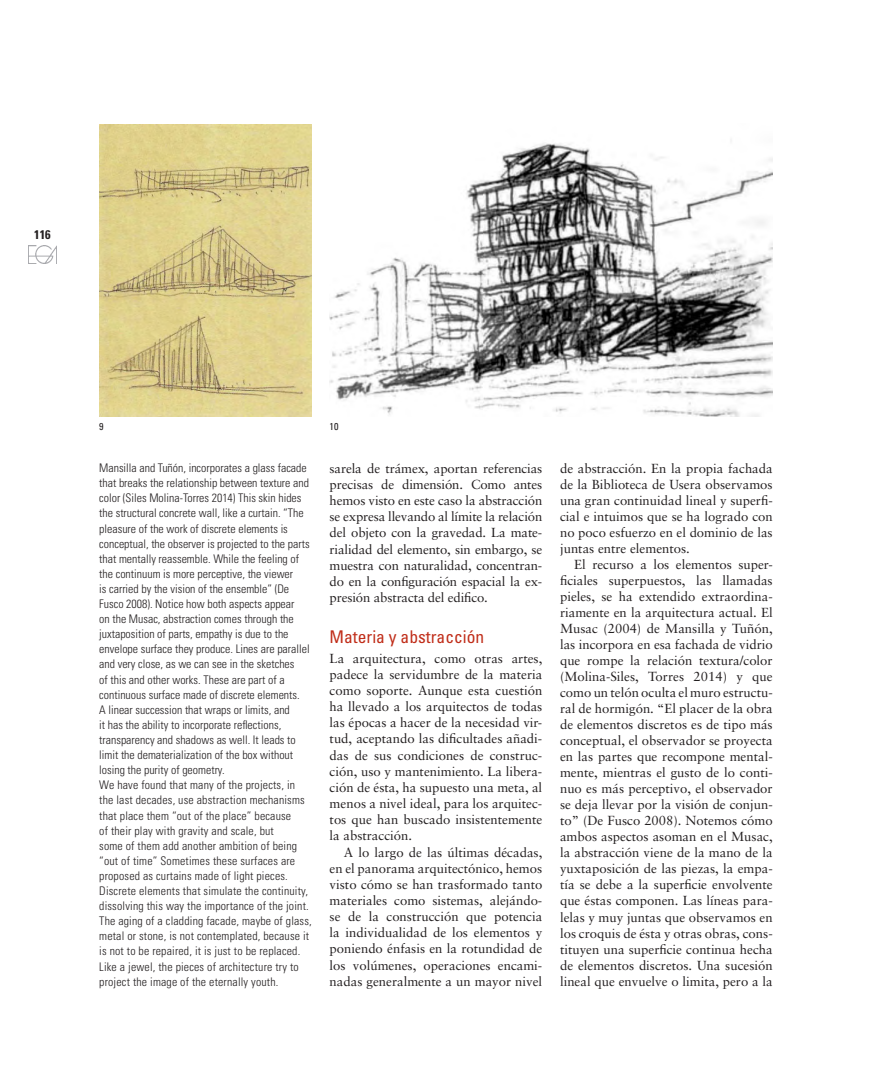
<style>
.page{position:relative;width:872px;height:1085px;background:#fff}
.page>*{position:absolute;margin:0;border:0;box-sizing:border-box;transform-origin:0 0}
.TITULAR_1_CAST{font:condensed 17.5px "Univers";color:#c02d19}
.Body_1{font:13.12px/16px "Sabon";color:#231f20;text-align:justify}
.t1{font:700 condensed 12.5px "Univers";color:#231f20}
.Body_1-2{font:300 condensed 11.88px/15.1px "Univers";color:#231f20}
.PIES_DE_FOTO_INGLES{font:condensed 10px "Univers";color:#231f20}
</style>
<div class="page">
<img style="left:29px;top:246px;width:27px;height:17px">
<img style="left:99px;top:124px;width:213px;height:292px">
<img style="left:330px;top:143px;width:442px;height:273px">
<p class="t1" style="left:34px;top:226px;width:18px">116</p>
<p class="PIES_DE_FOTO_INGLES" style="left:99px;top:420px;width:6px">9</p>
<p class="PIES_DE_FOTO_INGLES" style="left:330px;top:420px;width:10px">10</p>
<p class="Body_1-2" style="left:99px;top:460px;width:212px">Mansilla and Tuñón, incorporates a glass facade that breaks the relationship between texture and color (Siles Molina-Torres 2014) This skin hides the structural concrete wall, like a curtain. “The pleasure of the work of discrete elements is conceptual, the observer is projected to the parts that mentally reassemble. While the feeling of the continuum is more perceptive, the viewer<br>is carried by the vision of the ensemble” (De Fusco 2008). Notice how both aspects appear<br>on the Musac, abstraction comes through the juxtaposition of parts, empathy is due to the envelope surface they produce. Lines are parallel and very close, as we can see in the sketches<br>of this and other works. These are part of a continuous surface made of discrete elements.<br>A linear succession that wraps or limits, and<br>it has the ability to incorporate reflections, transparency and shadows as well. It leads to limit the dematerialization of the box without losing the purity of geometry.</p>
<p class="Body_1-2" style="left:99px;top:777px;width:214px">We have found that many of the projects, in the last decades, use abstraction mechanisms that place them “out of the place” because<br>of their play with gravity and scale, but<br>some of them add another ambition of being “out of time” Sometimes these surfaces are proposed as curtains made of light pieces.<br>Discrete elements that simulate the continuity, dissolving this way the importance of the joint.<br>The aging of a cladding facade, maybe of glass, metal or stone, is not contemplated, because it is not to be repaired, it is just to be replaced.<br>Like a jewel, the pieces of architecture try to project the image of the eternally youth.</p>
<p class="Body_1" style="left:330px;top:460px;width:214px">sarela de trámex, aportan referencias precisas de dimensión. Como antes hemos visto en este caso la abstracción se expresa llevando al límite la relación del objeto con la gravedad. La mate&shy;rialidad del elemento, sin embargo, se muestra con naturalidad, concentran&shy;do en la configuración espacial la ex&shy;presión abstracta del edifico.</p>
<p class="TITULAR_1_CAST" style="left:330px;top:625px;width:156px">Materia y abstracción</p>
<p class="Body_1" style="left:330px;top:649px;width:214px">La arquitectura, como otras artes, padece la servidumbre de la materia como soporte. Aunque esta cuestión ha llevado a los arquitectos de todas las épocas a hacer de la necesidad vir&shy;tud, aceptando las dificultades añadi&shy;das de sus condiciones de construc&shy;ción, uso y mantenimiento. La libera&shy;ción de ésta, ha supuesto una meta, al menos a nivel ideal, para los arquitec&shy;tos que han buscado insistentemente la abstracción.</p>
<p class="Body_1" style="left:330px;top:843px;width:214px;text-indent:14px">A lo largo de las últimas décadas, en el panorama arquitectónico, hemos visto cómo se han trasformado tanto materiales como sistemas, alejándo&shy;se de la construcción que potencia la individualidad de los elementos y poniendo énfasis en la rotundidad de los volúmenes, operaciones encami&shy;nadas generalmente a un mayor nivel</p>
<p class="Body_1" style="left:560px;top:460px;width:214px">de abstracción. En la propia fachada de la Biblioteca de Usera observamos una gran continuidad lineal y superfi&shy;cial e intuimos que se ha logrado con no poco esfuerzo en el dominio de las juntas entre elementos.</p>
<p class="Body_1" style="left:560px;top:556px;width:214px;text-indent:14px">El recurso a los elementos super&shy;ficiales superpuestos, las llamadas pieles, se ha extendido extraordina&shy;riamente en la arquitectura actual. El Musac (2004) de Mansilla y Tuñón, las incorpora en esa fachada de vidrio que rompe la relación textura/color (Molina-Siles, Torres 2014) y que como un telón oculta el muro estructu&shy;ral de hormigón. “El placer de la obra de elementos discretos es de tipo más conceptual, el observador se proyecta en las partes que recompone mental&shy;mente, mientras el gusto de lo conti&shy;nuo es más perceptivo, el observador se deja llevar por la visión de conjun&shy;to” (De Fusco 2008). Notemos cómo ambos aspectos asoman en el Musac, la abstracción viene de la mano de la yuxtaposición de las piezas, la empa&shy;tía se debe a la superficie envolvente que éstas componen. Las líneas para&shy;lelas y muy juntas que observamos en los croquis de ésta y otras obras, cons&shy;tituyen una superficie continua hecha de elementos discretos. Una sucesión lineal que envuelve o limita, pero a la</p>
</div>
